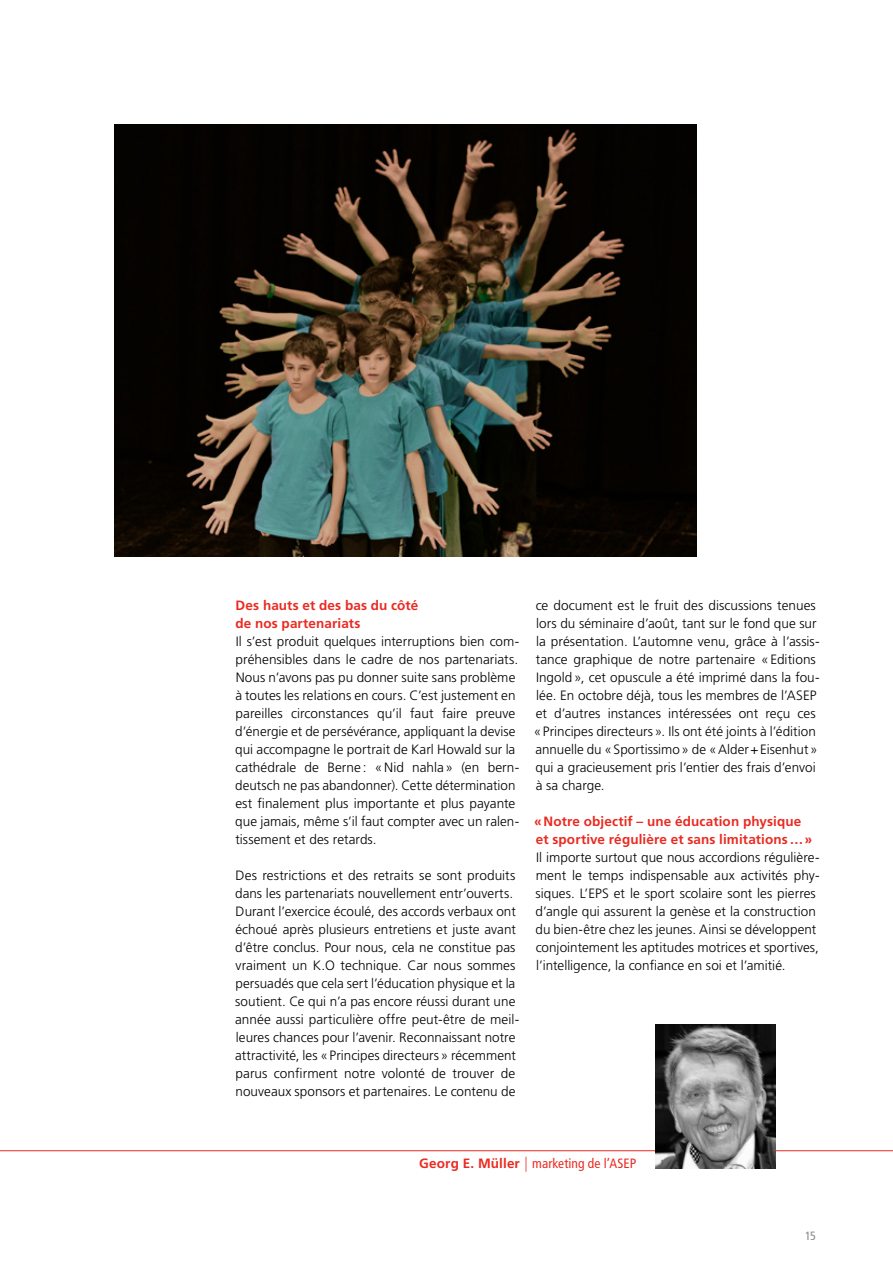
<style>
.page{position:relative;width:893px;height:1263px;background:#fff}
.page>*{position:absolute;margin:0;border:0;box-sizing:border-box;transform-origin:0 0}
.t1{font:300 13.5px/18px "Frutiger LT Std";color:#000}
.t2{font:700 13.5px/18px "Frutiger LT Std";letter-spacing:.01em;color:#e92b22}
.t3{font:condensed 13.5px "Frutiger LT Std";letter-spacing:.005em;color:#e92b22}
.t4{font:condensed 12px "Frutiger LT Std";color:#878988}
.s1{font-weight:700;font-stretch:normal}
.s2{font-weight:300;font-size:15px}
</style>
<div class="page">
<hr style="left:0;top:1150px;width:893px;height:1px;background:#e92b22">
<img style="left:655px;top:1024px;width:120px;height:144px">
<img style="left:115px;top:124px;width:581px;height:432px">
<p class="t2" style="left:235px;top:597px;width:184px">Des hauts et des bas du côté de nos partenariats</p>
<p class="t1" style="left:235px;top:633px;width:285px">Il s’est produit quelques interruptions bien com&shy;préhensibles dans le cadre de nos partenariats.<br>Nous n’avons pas pu donner suite sans problème à toutes les relations en cours. C’est justement en pareilles circonstances qu’il faut faire preuve d’énergie et de persévérance, appliquant la devise qui accompagne le portrait de Karl Howald sur la cathédrale de Berne: «Nid nahla» (en bern&shy;deutsch ne pas abandonner). Cette détermination est finalement plus importante et plus payante que jamais, même s’il faut compter avec un ralen&shy;tissement et des retards.</p>
<p class="t1" style="left:235px;top:867px;width:286px">Des restrictions et des retraits se sont produits dans les partenariats nouvellement entr’ouverts.<br>Durant l’exercice écoulé, des accords verbaux ont échoué après plusieurs entretiens et juste avant d’être conclus. Pour nous, cela ne constitue pas vraiment un K.O technique. Car nous sommes persuadés que cela sert l’éducation physique et la soutient. Ce qui n’a pas encore réussi durant une année aussi particulière offre peut-être de meil&shy;leures chances pour l’avenir. Reconnaissant notre attractivité, les «Principes directeurs» récemment parus confirment notre volonté de trouver de nouveaux sponsors et partenaires. Le contenu de</p>
<p class="t1" style="left:534px;top:597px;width:287px">ce document est le fruit des discussions tenues lors du séminaire d’août, tant sur le fond que sur la présentation. L’automne venu, grâce à l’assis&shy;tance graphique de notre partenaire «Editions Ingold», cet opuscule a été imprimé dans la fou&shy;lée. En octobre déjà, tous les membres de l’ASEP et d’autres instances intéressées ont reçu ces «Principes directeurs». Ils ont été joints à l’édition annuelle du «Sportissimo» de «Alder+Eisenhut» qui a gracieusement pris l’entier des frais d’envoi à sa charge.</p>
<p class="t2" style="left:534px;top:813px;width:280px">«Notre objectif – une éducation physique et sportive régulière et sans limitations…»</p>
<p class="t1" style="left:536px;top:849px;width:285px">Il importe surtout que nous accordions régulière&shy;ment le temps indispensable aux activités phy&shy;siques. L’EPS et le sport scolaire sont les pierres d’angle qui assurent la genèse et la construction du bien-être chez les jeunes. Ainsi se développent conjointement les aptitudes motrices et sportives, l’intelligence, la confiance en soi et l’amitié.</p>
<p class="t3" style="left:419px;top:1156px;width:218px"><span class="s1">Georg E. Müller</span> <span class="s2">|</span> marketing de l’ASEP</p>
<p class="t4" style="left:805px;top:1228px;width:13px">15</p>
</div>
